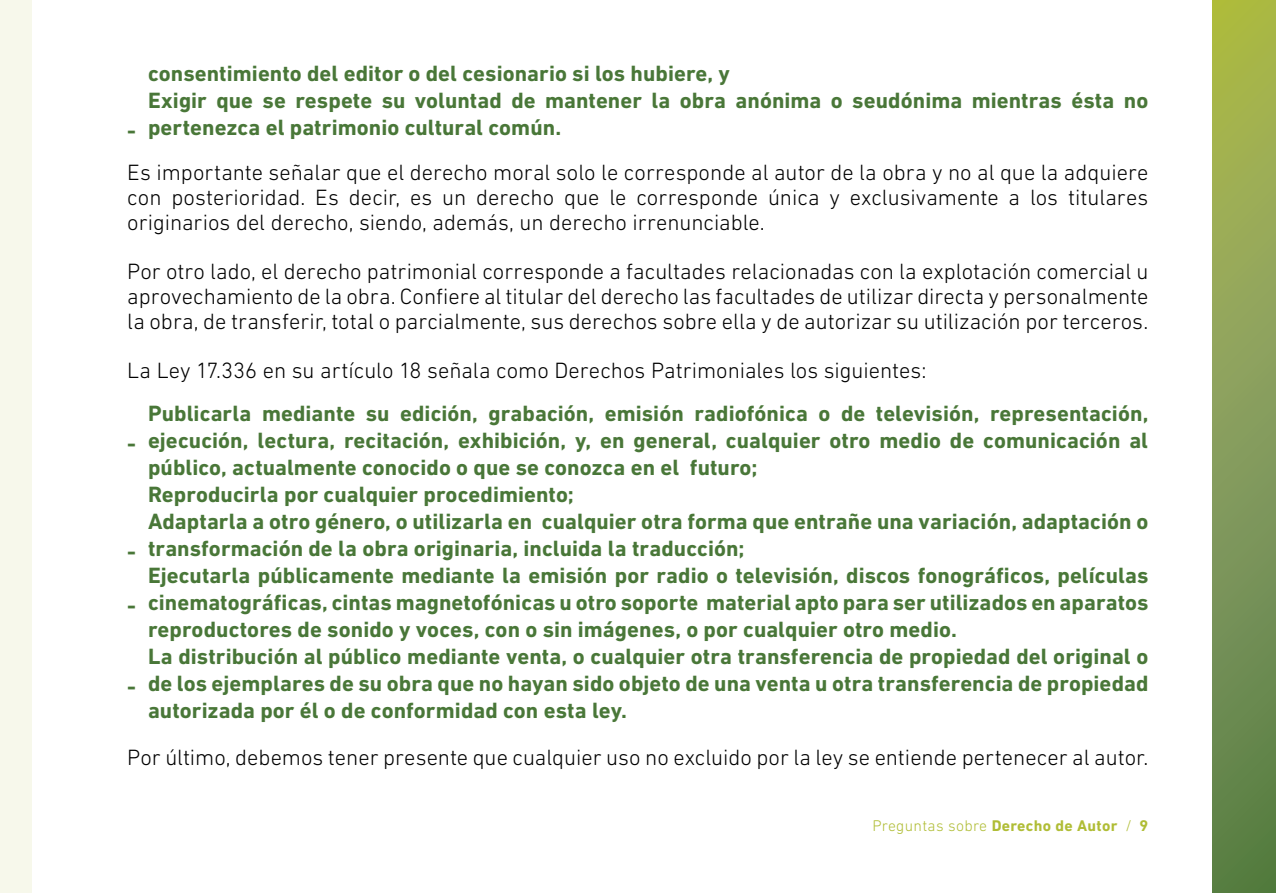
<style>
.page{position:relative;width:1276px;height:893px;background:#fff}
.page>*{position:absolute;margin:0;border:0;box-sizing:border-box;transform-origin:0 0}
.t1{font:700 22.5px/27px "DIN Next LT Pro";letter-spacing:.005em;color:#497738}
.t2{font:300 22.5px/24.8px "DIN Next LT Pro";color:#000;text-align:justify}
.t3{font:300 15.75px "DIN Next LT Pro";color:#b0bd36}
.s1{font-weight:700}
</style>
<div class="page">
<svg style="left:1212px;top:0;width:64px;height:893px"></svg>
<div style="left:0;top:0;width:32px;height:893px;background:#f7f8eb"></div>
<p class="t1" style="left:148px;top:60px;width:1001px">consentimiento del editor o del cesionario si los hubiere, y<br>Exigir que se respete su voluntad de mantener la obra anónima o seudónima mientras ésta no</p>
<p class="t1" style="left:127px;top:114px;width:435px">- pertenezca el patrimonio cultural común.</p>
<p class="t2" style="left:127px;top:160px;width:1022px">Es importante señalar que el derecho moral solo le corresponde al autor de la obra y no al que la adquiere con posterioridad. Es decir, es un derecho que le corresponde única y exclusivamente a los titulares originarios del derecho, siendo, además, un derecho irrenunciable.</p>
<p class="t2" style="left:127px;top:259px;width:1022px">Por otro lado, el derecho patrimonial corresponde a facultades relacionadas con la explotación comercial u aprovechamiento de la obra. Confiere al titular del derecho las facultades de utilizar directa y personalmente la obra, de transferir, total o parcialmente, sus derechos sobre ella y de autorizar su utilización por terceros.</p>
<p class="t2" style="left:127px;top:358px;width:800px">La Ley 17.336 en su artículo 18 señala como Derechos Patrimoniales los siguientes:</p>
<p class="t1" style="left:127px;top:430px;width:10px">-</p>
<p class="t1" style="left:127px;top:538px;width:10px">-</p>
<p class="t1" style="left:127px;top:592px;width:10px">-</p>
<p class="t1" style="left:127px;top:673px;width:10px">-</p>
<p class="t1" style="left:148px;top:399px;width:1002px">Publicarla mediante su edición, grabación, emisión radiofónica o de televisión, representación, ejecución, lectura, recitación, exhibición, y, en general, cualquier otro medio de comunicación al público, actualmente conocido o que se conozca en el futuro;<br>Reproducirla por cualquier procedimiento;<br>Adaptarla a otro género, o utilizarla en cualquier otra forma que entrañe una variación, adaptación o transformación de la obra originaria, incluida la traducción;<br>Ejecutarla públicamente mediante la emisión por radio o televisión, discos fonográficos, películas cinematográficas, cintas magnetofónicas u otro soporte material apto para ser utilizados en aparatos reproductores de sonido y voces, con o sin imágenes, o por cualquier otro medio.<br>La distribución al público mediante venta, o cualquier otra transferencia de propiedad del original o de los ejemplares de su obra que no hayan sido objeto de una venta u otra transferencia de propiedad autorizada por él o de conformidad con esta ley.</p>
<p class="t2" style="left:127px;top:745px;width:1022px">Por último, debemos tener presente que cualquier uso no excluido por la ley se entiende pertenecer al autor.</p>
<p class="t3" style="left:872px;top:816px;width:277px">Preguntas sobre <span class="s1">Derecho de Autor</span> / <span class="s1">9</span></p>
</div>
